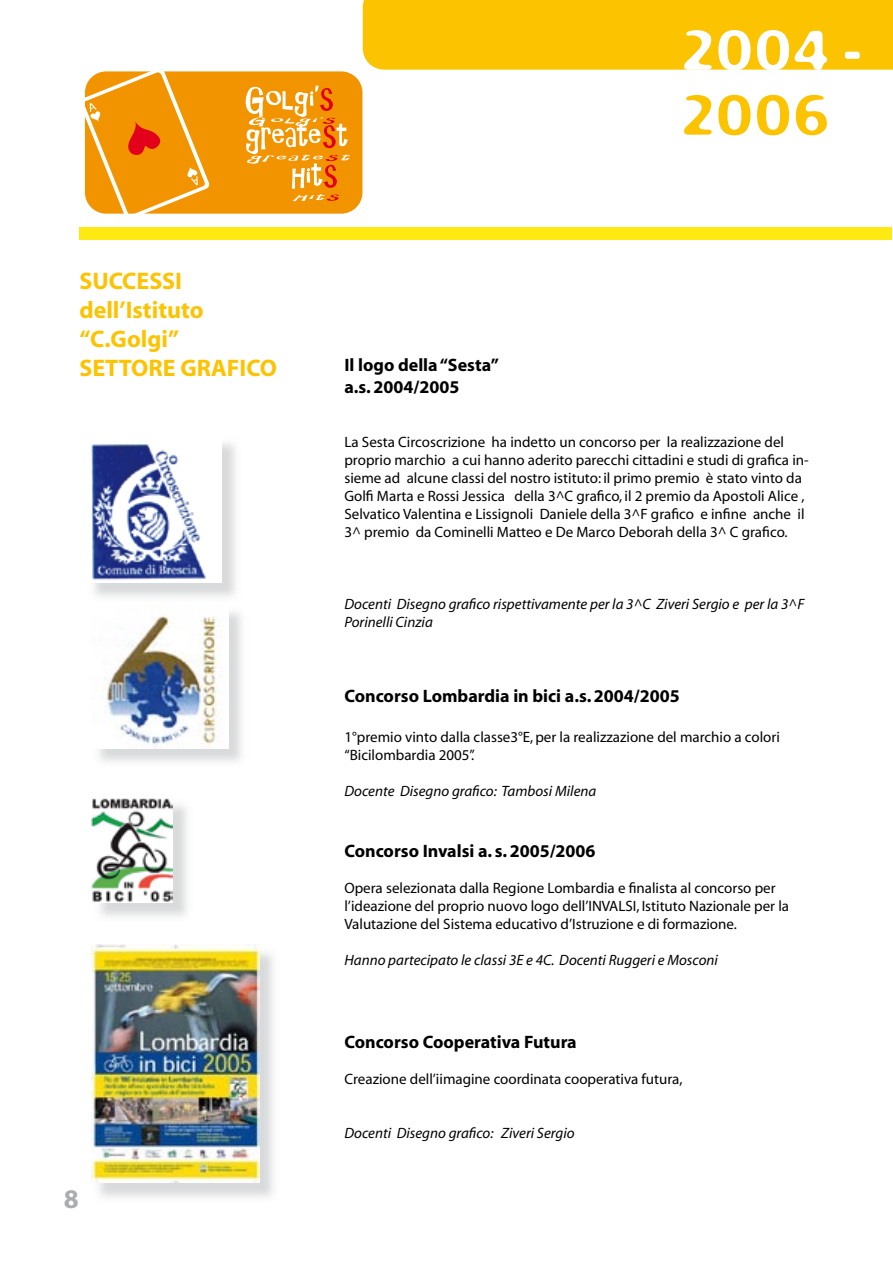
<style>
.page{position:relative;width:893px;height:1263px;background:#fff}
.page>*{position:absolute;margin:0;border:0;box-sizing:border-box;transform-origin:0 0}
.t1{font:54px "Flexure";color:#fff}
.t2{font:54px "Flexure";color:#fcc300}
.t3{font:700 27px "Myriad";color:#abacae}
.t4{font:700 24px/28.8px "Myriad";color:#fcc300}
.t5{font:700 18px/21.6px "Myriad";color:#000}
.t6{font:15px/18px "Myriad";color:#000}
.t7{font:italic 15px/18px "Myriad";color:#000}
</style>
<div class="page">
<div style="left:80px;top:227px;width:812px;height:13px;background:#fee913"></div>
<div style="left:363px;top:0;width:530px;height:70px;background:#fcc300"></div>
<div style="left:85px;top:71px;width:277px;height:143px;background:#f29400;border-radius:21px"></div>
<svg style="left:85px;top:71px;width:124px;height:143px"></svg>
<svg style="left:246px;top:86px;width:104px;height:115px"></svg>
<img style="left:93px;top:605px;width:135px;height:143px">
<img style="left:90px;top:444px;width:116px;height:137px">
<img style="left:91px;top:945px;width:169px;height:238px">
<img style="left:92px;top:798px;width:81px;height:104px">
<h3 class="t4" style="left:79px;top:267px;width:199px">SUCCESSI dell’Istituto “C.Golgi”<br>SETTORE GRAFICO</h3>
<h2 class="t3" style="left:64px;top:1185px;width:16px">8</h2>
<p class="t5" style="left:344px;top:355px;width:156px">Il logo della “Sesta” a.s. 2004/2005</p>
<h1 class="t1" style="left:680px;top:17px;width:182px">2004 -</h1>
<h1 class="t2" style="left:680px;top:82px;width:151px">2006</h1>
<p class="t6" style="left:344px;top:433px;width:466px">La Sesta Circoscrizione ha indetto un concorso per la realizzazione del proprio marchio a cui hanno aderito parecchi cittadini e studi di grafica in&shy;sieme ad alcune classi del nostro istituto: il primo premio è stato vinto da Golfi Marta e Rossi Jessica della 3^C grafico, il 2 premio da Apostoli Alice , Selvatico Valentina e Lissignoli Daniele della 3^F grafico e infine anche il 3^ premio da Cominelli Matteo e De Marco Deborah della 3^ C grafico.</p>
<p class="t7" style="left:344px;top:595px;width:461px">Docenti Disegno grafico rispettivamente per la 3^C Ziveri Sergio e per la 3^F<br>Porinelli Cinzia</p>
<p class="t5" style="left:344px;top:686px;width:337px">Concorso Lombardia in bici a.s. 2004/2005</p>
<p class="t6" style="left:344px;top:728px;width:437px">1°premio vinto dalla classe3°E, per la realizzazione del marchio a colori “Bicilombardia 2005”.</p>
<p class="t7" style="left:344px;top:782px;width:253px">Docente Disegno grafico: Tambosi Milena</p>
<p class="t5" style="left:344px;top:841px;width:253px">Concorso Invalsi a. s. 2005/2006</p>
<p class="t6" style="left:344px;top:880px;width:446px">Opera selezionata dalla Regione Lombardia e finalista al concorso per l’ideazione del proprio nuovo logo dell’INVALSI, Istituto Nazionale per la<br>Valutazione del Sistema educativo d’Istruzione e di formazione.</p>
<p class="t7" style="left:344px;top:952px;width:375px">Hanno partecipato le classi 3E e 4C. Docenti Ruggeri e Mosconi</p>
<p class="t5" style="left:344px;top:1032px;width:234px">Concorso Cooperativa Futura</p>
<p class="t6" style="left:344px;top:1070px;width:340px">Creazione dell’iimagine coordinata cooperativa futura,</p>
<p class="t7" style="left:344px;top:1124px;width:232px">Docenti Disegno grafico: Ziveri Sergio</p>
</div>
